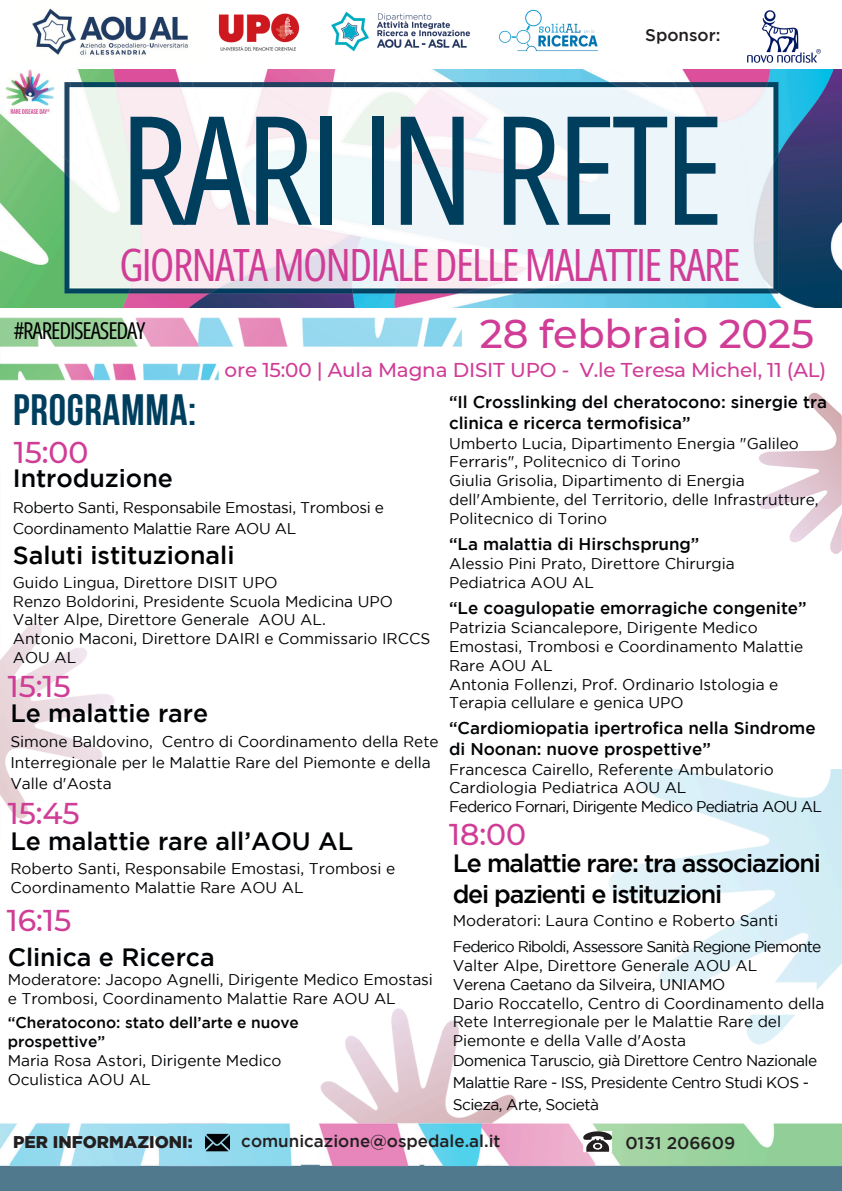
<style>
.page{position:relative;width:842px;height:1191px;background:#fff}
.page>*{position:absolute;margin:0;border:0;box-sizing:border-box;transform-origin:0 0}
.t1{font:151.3px "Open Sans Condensed";letter-spacing:-.03em;color:#003e5e}
.t2{font:44.5px "Open Sans Condensed";letter-spacing:-.035em;color:#d03d96}
.t3{font:700 43.7px "Bebas Neue";letter-spacing:.015em;color:#003e5e}
.t4{font:500 40px "Montserrat";letter-spacing:-.005em;color:#d03d96}
.t5{font:500 30px "Montserrat";letter-spacing:-.005em;color:#d03d96}
.t6{font:500 25px "Gotham";letter-spacing:-.005em;color:#000305}
.t7{font:500 25px/31.7px "Gotham";letter-spacing:-.05em;color:#000}
.t8{font:500 25px "Gotham";letter-spacing:-.005em;color:#000}
.t9{font:23.2px "Open Sans Condensed";letter-spacing:-.05em;color:#000}
.t10{font:500 20px "Montserrat";letter-spacing:-.01em;color:#d03d96}
.t11{font:500 17px/20.8px "Gotham";letter-spacing:-.005em;color:#000305}
.t12{font:500 17px "Gotham";color:#231f20}
.t13{font:900 17px "Gotham";color:#231f20}
.t14{font:15.5px/18.8px "Gotham";letter-spacing:-.005em;color:#000305}
.t15{font:15.5px/21.7px "Gotham";letter-spacing:-.035em;color:#000305}
.t16{font:15.5px "Gotham";letter-spacing:-.055em;color:#000305}
.t17{font:15.5px "Gotham";letter-spacing:-.045em;color:#000305}
.t18{font:500 15.5px "Gotham";letter-spacing:-.005em;color:#000305}
</style>
<div class="page">
<img style="left:0;top:307px;width:353px;height:455px">
<img style="left:0;top:483px;width:22px;height:281px">
<img style="left:0;top:764px;width:7px;height:5px">
<img style="left:0;top:358px;width:228px;height:27px">
<img style="left:0;top:312px;width:462px;height:40px">
<img style="left:0;top:769px;width:842px;height:421px">
<svg style="left:759px;top:393px;width:83px;height:161px"></svg>
<img style="left:0;top:70px;width:842px;height:237px">
<img style="left:32px;top:8px;width:156px;height:48px">
<img style="left:5px;top:70px;width:49px;height:43px">
<img style="left:218px;top:13px;width:82px;height:38px">
<img style="left:499px;top:9px;width:99px;height:43px">
<img style="left:331px;top:11px;width:140px;height:41px">
<img style="left:205px;top:1129px;width:25px;height:25px">
<svg style="left:583px;top:1130px;width:29px;height:21px"></svg>
<img style="left:747px;top:11px;width:73px;height:51px">
<p class="t12" style="left:645px;top:29px;width:77px">Sponsor:</p>
<h4 class="t1" style="left:119px;top:63px;width:606px">RARI INRETE</h4>
<h4 class="t2" style="left:119px;top:233px;width:623px">GIORNATAMONDIALEDELLEMALATTIE RARE</h4>
<h1 class="t9" style="left:14px;top:314px;width:133px">#RAREDISEASEDAY</h1>
<p class="t4" style="left:480px;top:309px;width:336px">28 febbraio 2025</p>
<p class="t10" style="left:225px;top:357px;width:603px">ore 15:00 | Aula Magna DISIT UPO - V.le Teresa Michel, 11 (AL)</p>
<p class="t3" style="left:13px;top:392px;width:185px">PROGRAMMA:</p>
<p class="t5" style="left:14px;top:434px;width:76px">15:00</p>
<p class="t6" style="left:13px;top:469px;width:162px">Introduzione</p>
<p class="t14" style="left:13px;top:498px;width:373px;line-height:21px">Roberto Santi, Responsabile Emostasi, Trombosi e<br>Coordinamento Malattie Rare AOU AL</p>
<p class="t8" style="left:13px;top:545px;width:223px">Saluti istituzionali</p>
<p class="t14" style="left:13px;top:574px;width:266px">Guido Lingua, Direttore DISIT UPO</p>
<h2 class="t14" style="left:13px;top:592px;width:382px">Renzo Boldorini, Presidente Scuola Medicina UPO</h2>
<p class="t14" style="left:13px;top:611px;width:314px">Valter Alpe, Direttore Generale AOU AL.</p>
<p class="t14" style="left:13px;top:630px;width:419px">Antonio Maconi, Direttore DAIRI e Commissario IRCCS<br>AOU AL</p>
<p class="t5" style="left:8px;top:668px;width:65px">15:15</p>
<h4 class="t6" style="left:10px;top:703px;width:199px">Le malattie rare</h4>
<p class="t14" style="left:10px;top:732px;width:430px;line-height:21px">Simone Baldovino, Centro di Coordinamento della Rete<br>Interregionale per le Malattie Rare del Piemonte e della</p>
<h3 class="t14" style="left:10px;top:775px;width:103px">Valle d'Aosta</h3>
<p class="t5" style="left:8px;top:794px;width:74px">15:45</p>
<h5 class="t6" style="left:10px;top:832px;width:344px">Le malattie rare all’AOU AL</h5>
<p class="t14" style="left:10px;top:860px;width:386px">Roberto Santi, Responsabile Emostasi, Trombosi e<br>Coordinamento Malattie Rare AOU AL</p>
<p class="t5" style="left:7px;top:902px;width:66px">16:15</p>
<p class="t6" style="left:8px;top:947px;width:209px">Clinica e Ricerca</p>
<p class="t14" style="left:8px;top:971px;width:427px">Moderatore: Jacopo Agnelli, Dirigente Medico Emostasi e Trombosi, Coordinamento Malattie Rare AOU AL</p>
<p class="t18" style="left:8px;top:1017px;width:293px">“Cheratocono: stato dell’arte e nuove</p>
<p class="t18" style="left:8px;top:1035px;width:99px">prospettive”</p>
<p class="t14" style="left:8px;top:1052px;width:275px">Maria Rosa Astori, Dirigente Medico</p>
<p class="t14" style="left:8px;top:1070px;width:145px">Oculistica AOU AL</p>
<p class="t11" style="left:449px;top:393px;width:379px">“Il Crosslinking del cheratocono: sinergie tra clinica e ricerca termofisica”</p>
<p class="t14" style="left:449px;top:435px;width:351px">Umberto Lucia, Dipartimento Energia "Galileo</p>
<p class="t14" style="left:449px;top:453px;width:233px">Ferraris", Politecnico di Torino</p>
<p class="t14" style="left:449px;top:472px;width:297px">Giulia Grisolia, Dipartimento di Energia</p>
<p class="t14" style="left:449px;top:491px;width:371px">dell'Ambiente, del Territorio, delle Infrastrutture,<br>Politecnico di Torino</p>
<p class="t11" style="left:449px;top:534px;width:252px">“La malattia di Hirschsprung”</p>
<p class="t14" style="left:449px;top:555px;width:287px">Alessio Pini Prato, Direttore Chirurgia</p>
<p class="t14" style="left:449px;top:574px;width:146px">Pediatrica AOU AL</p>
<p class="t11" style="left:449px;top:598px;width:359px">“Le coagulopatie emorragiche congenite”</p>
<p class="t14" style="left:449px;top:619px;width:356px">Patrizia Sciancalepore, Dirigente Medico<br>Emostasi, Trombosi e Coordinamento Malattie<br>Rare AOU AL</p>
<p class="t14" style="left:449px;top:675px;width:331px">Antonia Follenzi, Prof. Ordinario Istologia e<br>Terapia cellulare e genica UPO</p>
<p class="t11" style="left:449px;top:719px;width:368px">“Cardiomiopatia ipertrofica nella Sindrome</p>
<p class="t11" style="left:449px;top:739px;width:263px">di Noonan: nuove prospettive”</p>
<p class="t14" style="left:449px;top:760px;width:326px">Francesca Cairello, Referente Ambulatorio</p>
<p class="t14" style="left:449px;top:779px;width:239px">Cardiologia Pediatrica AOU AL</p>
<p class="t17" style="left:449px;top:800px;width:374px">Federico Fornari, Dirigente Medico Pediatria AOU AL</p>
<p class="t5" style="left:449px;top:815px;width:78px">18:00</p>
<p class="t7" style="left:453px;top:848px;width:370px">Le malattie rare: tra associazioni dei pazienti e istituzioni</p>
<p class="t14" style="left:453px;top:912px;width:327px">Moderatori: Laura Contino e Roberto Santi</p>
<p class="t16" style="left:453px;top:940px;width:370px">Federico Riboldi, Assessore Sanità Regione Piemonte</p>
<p class="t14" style="left:453px;top:957px;width:306px">Valter Alpe, Direttore Generale AOU AL</p>
<h4 class="t14" style="left:453px;top:976px;width:274px">Verena Caetano da Silveira, UNIAMO</h4>
<p class="t14" style="left:453px;top:994px;width:373px">Dario Roccatello, Centro di Coordinamento della<br>Rete Interregionale per le Malattie Rare del<br>Piemonte e della Valle d'Aosta</p>
<p class="t15" style="left:453px;top:1050px;width:366px">Domenica Taruscio, già Direttore Centro Nazionale<br>Malattie Rare - ISS, Presidente Centro Studi KOS -<br>Scieza, Arte, Società</p>
<h4 class="t13" style="left:13px;top:1131px;width:181px">PER INFORMAZIONI:</h4>
<p class="t12" style="left:241px;top:1134px;width:261px">comunicazione@ospedale.al.it</p>
<p class="t12" style="left:625px;top:1136px;width:111px">0131 206609</p>
</div>
